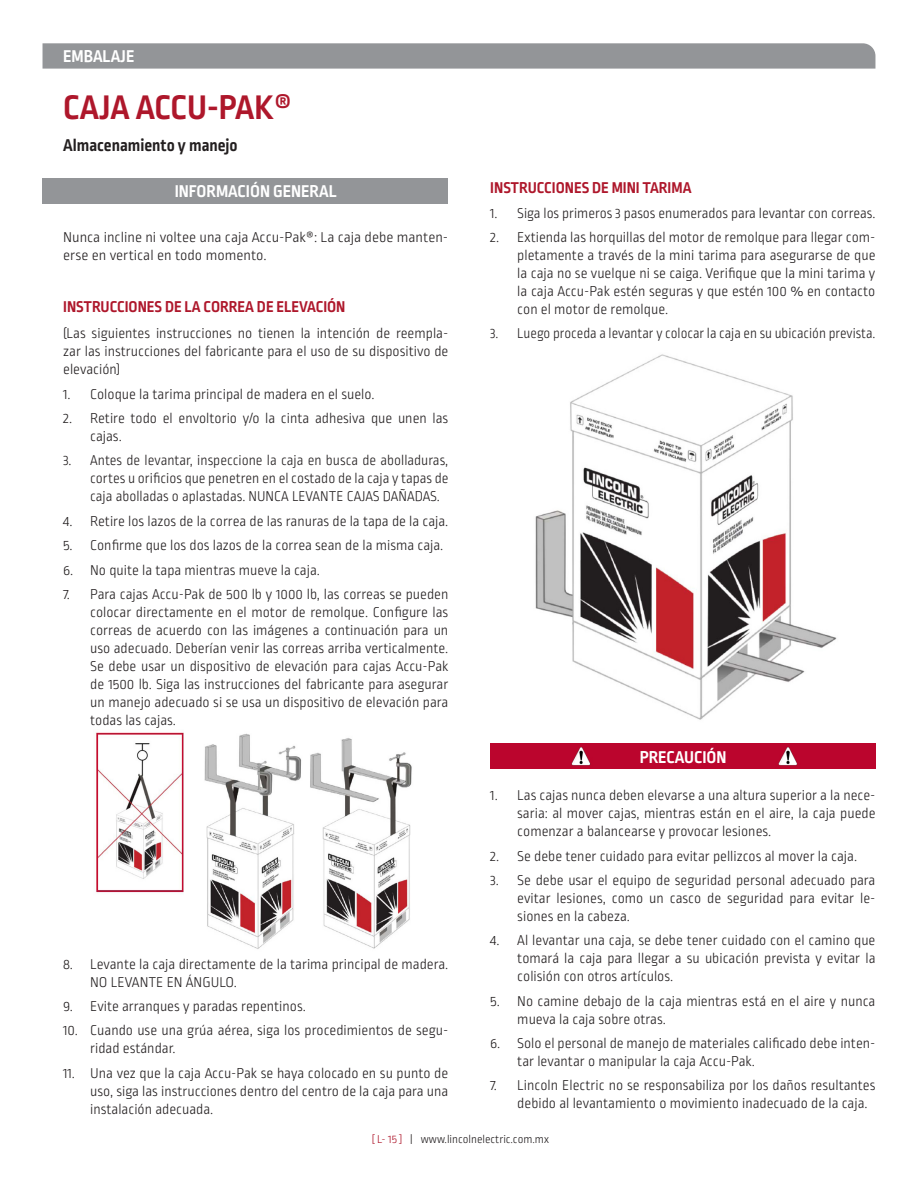
<style>
.page{position:relative;width:918px;height:1188px;background:#fff}
.page>*{position:absolute;margin:0;border:0;box-sizing:border-box;transform-origin:0 0}
.Medium_cuadros{font:700 36px "Ropa Sans Pro";color:#ae172b}
.subtitulos_3{font:700 18px "Ropa Sans Pro";color:#fff}
.subtitulos_3-2{font:700 18px "Ropa Sans Pro";color:#231f20}
.Regular_cuadros{font:700 16.5px "Ropa Sans Pro";color:#ae172b}
.Regular_cuadros-2{font:300 15px/18px "Ropa Sans Pro";color:#231f20;text-align:justify}
.Regular_cuadros-3{font:300 15px "Ropa Sans Pro";color:#231f20;scale:.95 1}
.t1{font:300 12px "Ropa Sans Pro";color:#231f20}
.s1{color:#ae172b}
</style>
<div class="page">
<svg style="left:43px;top:43px;width:832px;height:26px;background:#96989b"></svg>
<div style="left:43px;top:179px;width:405px;height:25px;background:#939598"></div>
<img style="left:535px;top:354px;width:302px;height:366px">
<div style="left:491px;top:743px;width:385px;height:26px;background:#bb052d"></div>
<img style="left:96px;top:732px;width:316px;height:217px">
<p class="subtitulos_3" style="left:63px;top:46px;width:73px">EMBALAJE</p>
<p class="Medium_cuadros" style="left:63px;top:87px;width:230px">CAJA ACCU-PAK®</p>
<p class="subtitulos_3-2" style="left:63px;top:134px;width:176px">Almacenamiento y manejo</p>
<p class="subtitulos_3" style="left:175px;top:181px;width:164px">INFORMACIÓN GENERAL</p>
<p class="Regular_cuadros-2" style="left:63px;top:229px;width:387px">Nunca incline ni voltee una caja Accu-Pak®: La caja debe manten&shy;erse en vertical en todo momento.</p>
<p class="Regular_cuadros" style="left:63px;top:297px;width:284px">INSTRUCCIONES DE LA CORREA DE ELEVACIÓN</p>
<p class="Regular_cuadros-2" style="left:63px;top:325px;width:387px">(Las siguientes instrucciones no tienen la intención de reempla&shy;zar las instrucciones del fabricante para el uso de su dispositivo de elevación)</p>
<p class="Regular_cuadros-2" style="left:63px;top:386px;width:313px">1. Coloque la tarima principal de madera en el suelo.</p>
<p class="Regular_cuadros-2" style="left:90px;top:410px;width:360px;text-indent:-27px">2. Retire todo el envoltorio y/o la cinta adhesiva que unen las cajas.</p>
<p class="Regular_cuadros-2" style="left:90px;top:453px;width:360px;text-indent:-27px">3. Antes de levantar, inspeccione la caja en busca de abolladuras, cortes u orificios que penetren en el costado de la caja y tapas de caja abolladas o aplastadas. NUNCA LEVANTE CAJAS DAÑADAS.</p>
<p class="Regular_cuadros-2" style="left:63px;top:513px;width:387px">4. Retire los lazos de la correa de las ranuras de la tapa de la caja.</p>
<p class="Regular_cuadros-2" style="left:63px;top:537px;width:382px">5. Confirme que los dos lazos de la correa sean de la misma caja.</p>
<p class="Regular_cuadros-2" style="left:63px;top:562px;width:258px">6. No quite la tapa mientras mueve la caja.</p>
<p class="Regular_cuadros-2" style="left:90px;top:586px;width:360px;text-indent:-27px">7. Para cajas Accu-Pak de 500 lb y 1000 lb, las correas se pueden colocar directamente en el motor de remolque. Configure las correas de acuerdo con las imágenes a continuación para un uso adecuado. Deberían venir las correas arriba verticalmente.<br>Se debe usar un dispositivo de elevación para cajas Accu-Pak de 1500 lb. Siga las instrucciones del fabricante para asegurar un manejo adecuado si se usa un dispositivo de elevación para todas las cajas.</p>
<p class="Regular_cuadros-2" style="left:90px;top:956px;width:360px;text-indent:-27px">8. Levante la caja directamente de la tarima principal de madera.<br>NO LEVANTE EN ÁNGULO.</p>
<p class="Regular_cuadros-2" style="left:63px;top:998px;width:244px">9. Evite arranques y paradas repentinos.</p>
<p class="Regular_cuadros-2" style="left:90px;top:1023px;width:360px;text-indent:-27px">10. Cuando use una grúa aérea, siga los procedimientos de segu&shy;ridad estándar.</p>
<p class="Regular_cuadros-2" style="left:90px;top:1065px;width:360px;text-indent:-27px">11. Una vez que la caja Accu-Pak se haya colocado en su punto de uso, siga las instrucciones dentro del centro de la caja para una instalación adecuada.</p>
<p class="Regular_cuadros" style="left:490px;top:179px;width:203px">INSTRUCCIONES DE MINI TARIMA</p>
<p class="Regular_cuadros-2" style="left:490px;top:205px;width:387px">1. Siga los primeros 3 pasos enumerados para levantar con correas.</p>
<p class="Regular_cuadros-2" style="left:517px;top:229px;width:360px;text-indent:-27px">2. Extienda las horquillas del motor de remolque para llegar com&shy;pletamente a través de la mini tarima para asegurarse de que la caja no se vuelque ni se caiga. Verifique que la mini tarima y la caja Accu-Pak estén seguras y que estén 100 % en contacto con el motor de remolque.</p>
<p class="Regular_cuadros-3" style="left:490px;top:326px;width:407px">3. Luego proceda a levantar y colocar la caja en su ubicación prevista.</p>
<p class="subtitulos_3" style="left:640px;top:747px;width:88px">PRECAUCIÓN</p>
<p class="Regular_cuadros-2" style="left:517px;top:787px;width:360px;text-indent:-27px">1. Las cajas nunca deben elevarse a una altura superior a la nece&shy;saria: al mover cajas, mientras están en el aire, la caja puede comenzar a balancearse y provocar lesiones.</p>
<p class="Regular_cuadros-2" style="left:490px;top:848px;width:368px">2. Se debe tener cuidado para evitar pellizcos al mover la caja.</p>
<p class="Regular_cuadros-2" style="left:517px;top:872px;width:360px;text-indent:-27px">3. Se debe usar el equipo de seguridad personal adecuado para evitar lesiones, como un casco de seguridad para evitar le&shy;siones en la cabeza.</p>
<p class="Regular_cuadros-2" style="left:517px;top:932px;width:360px;text-indent:-27px">4. Al levantar una caja, se debe tener cuidado con el camino que tomará la caja para llegar a su ubicación prevista y evitar la colisión con otros artículos.</p>
<p class="Regular_cuadros-2" style="left:517px;top:993px;width:360px;text-indent:-27px">5. No camine debajo de la caja mientras está en el aire y nunca mueva la caja sobre otras.</p>
<p class="Regular_cuadros-2" style="left:517px;top:1035px;width:360px;text-indent:-27px">6. Solo el personal de manejo de materiales calificado debe inten&shy;tar levantar o manipular la caja Accu-Pak.</p>
<p class="Regular_cuadros-2" style="left:517px;top:1078px;width:360px;text-indent:-27px">7. Lincoln Electric no se responsabiliza por los daños resultantes debido al levantamiento o movimiento inadecuado de la caja.</p>
<p class="t1" style="left:372px;top:1133px;width:179px"><span class="s1">[ L- 15 ]</span> | www.lincolnelectric.com.mx</p>
</div>
